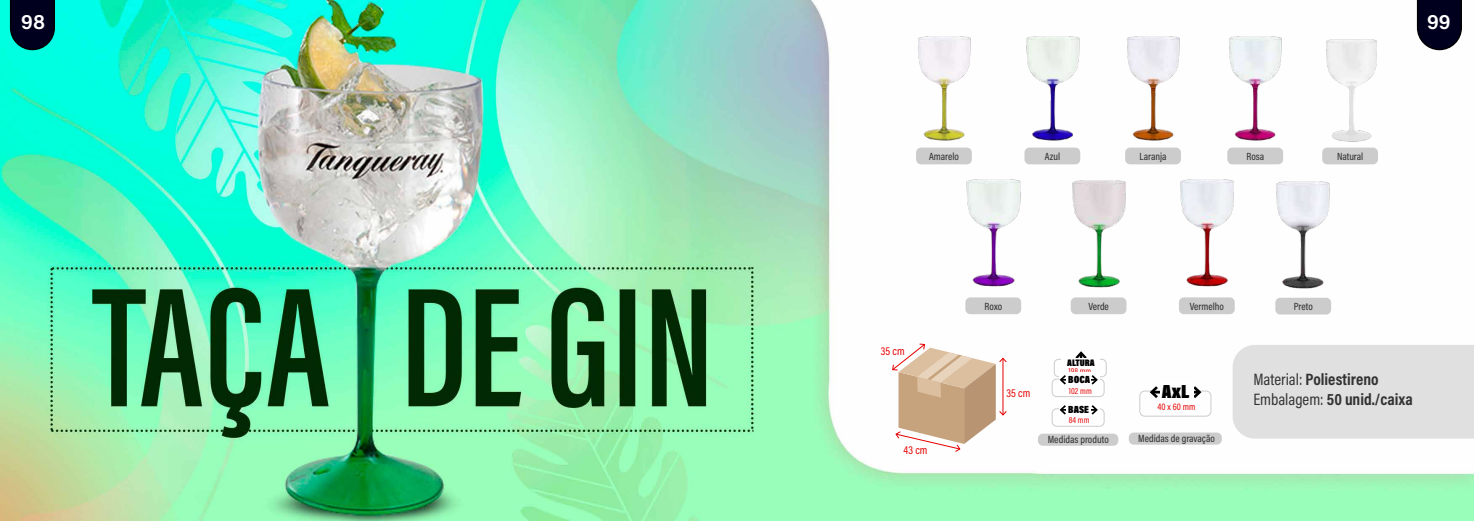
<style>
.page{position:relative;width:1474px;height:521px;background:#fff}
.page>*{position:absolute;margin:0;border:0;box-sizing:border-box;transform-origin:0 0}
.t1{font:21px "Acumin Variable Concept";color:#fff}
.t2{font:19.25px "Acumin Variable Concept";color:#000}
.t3{font:16.62px/19.9px "Acumin Variable Concept";letter-spacing:-.07em;color:#333}
.t4{font:11.55px "Acumin Variable Concept";letter-spacing:-.095em;color:#e60000}
.t5{font:10.5px "Acumin Variable Concept";letter-spacing:-.09em;color:#333}
.t6{font:10.5px "Acumin Variable Concept";letter-spacing:-.12em;color:#000}
.t7{font:9.62px "Acumin Variable Concept";color:#e60000}
.t8{font:9.62px "Acumin Variable Concept";letter-spacing:-.135em;color:#000}
.t9{font:8.84px "Acumin Variable Concept";letter-spacing:-.105em;color:#e60000}
</style>
<div class="page">
<img style="left:0;top:0;width:1473px;height:521px">
<img style="left:903px;top:32px;width:81px;height:113px">
<img style="left:1011px;top:32px;width:82px;height:113px">
<img style="left:1112px;top:32px;width:81px;height:113px">
<img style="left:1214px;top:32px;width:81px;height:113px">
<img style="left:951px;top:175px;width:84px;height:116px">
<img style="left:1057px;top:175px;width:83px;height:116px">
<img style="left:1165px;top:174px;width:83px;height:116px">
<div style="left:1024px;top:148px;width:56px;height:16px;background:#ccc;border-radius:5px"></div>
<div style="left:965px;top:297px;width:56px;height:17px;background:#ccc;border-radius:5px"></div>
<div style="left:1227px;top:148px;width:56px;height:16px;background:#ccc;border-radius:5px"></div>
<div style="left:1322px;top:148px;width:55px;height:16px;background:#ccc;border-radius:5px"></div>
<div style="left:1125px;top:148px;width:55px;height:16px;background:#ccc;border-radius:5px"></div>
<div style="left:1070px;top:297px;width:56px;height:17px;background:#ccc;border-radius:5px"></div>
<div style="left:1178px;top:297px;width:56px;height:17px;background:#ccc;border-radius:5px"></div>
<div style="left:916px;top:148px;width:55px;height:16px;background:#ccc;border-radius:5px"></div>
<div style="left:1275px;top:298px;width:56px;height:16px;background:#ccc;border-radius:5px"></div>
<img style="left:1319px;top:35px;width:61px;height:110px">
<img style="left:1269px;top:176px;width:67px;height:116px">
<div style="left:1232px;top:345px;width:241px;height:93px;background:#e0e0e0"></div>
<svg style="left:891px;top:343px;width:116px;height:110px"></svg>
<svg style="left:10px;top:0;width:45px;height:50px;background:#00172d"></svg>
<svg style="left:1416px;top:0;width:45px;height:50px;background:#1a1a33"></svg>
<div style="left:1128px;top:432px;width:93px;height:13px;background:#ccc;border-radius:5px"></div>
<div style="left:1139px;top:391px;width:72px;height:25px;border:1px solid #ccc;border-radius:5px"></div>
<svg style="left:1193px;top:383px;width:10px;height:18px"></svg>
<svg style="left:1147px;top:383px;width:13px;height:18px"></svg>
<div style="left:1160px;top:382px;width:33px;height:20px;background:#fff"></div>
<div style="left:1037px;top:434px;width:81px;height:12px;background:#ccc;border-radius:5px"></div>
<div style="left:1051px;top:408px;width:53px;height:19px;border:1px solid #ccc;border-radius:5px"></div>
<div style="left:1059px;top:401px;width:40px;height:12px;background:#fff"></div>
<div style="left:1051px;top:379px;width:53px;height:18px;border:1px solid #ccc;border-radius:5px"></div>
<div style="left:1053px;top:359px;width:53px;height:18px;border:1px solid #ccc;border-radius:5px"></div>
<svg style="left:1058px;top:349px;width:41px;height:37px"></svg>
<div style="left:1066px;top:372px;width:25px;height:14px;background:#fff"></div>
<svg style="left:1091px;top:405px;width:8px;height:11px"></svg>
<svg style="left:1058px;top:403px;width:8px;height:13px"></svg>
<div style="left:1066px;top:402px;width:25px;height:14px;background:#fff"></div>
<h1 class="t1" style="left:21px;top:8px;width:24px">98</h1>
<h1 class="t1" style="left:1426px;top:8px;width:24px">99</h1>
<p class="t5" style="left:929px;top:149px;width:33px">Amarelo</p>
<p class="t5" style="left:1044px;top:149px;width:17px">Azul</p>
<p class="t5" style="left:1139px;top:149px;width:30px">Laranja</p>
<p class="t5" style="left:1246px;top:149px;width:20px">Rosa</p>
<p class="t5" style="left:1336px;top:149px;width:28px">Natural</p>
<p class="t4" style="left:881px;top:343px;width:27px">35 cm</p>
<p class="t4" style="left:903px;top:442px;width:27px">43 cm</p>
<p class="t5" style="left:984px;top:299px;width:20px">Roxo</p>
<p class="t5" style="left:1088px;top:299px;width:23px">Verde</p>
<p class="t5" style="left:1189px;top:299px;width:37px">Vermelho</p>
<p class="t4" style="left:1006px;top:385px;width:27px">35 cm</p>
<p class="t8" style="left:1067px;top:356px;width:30px">ALTURA</p>
<p class="t9" style="left:1068px;top:365px;width:26px">198 mm</p>
<p class="t6" style="left:1068px;top:372px;width:25px">BOCA</p>
<p class="t6" style="left:1068px;top:403px;width:24px">BASE</p>
<p class="t9" style="left:1068px;top:384px;width:26px">102 mm</p>
<p class="t9" style="left:1068px;top:414px;width:24px">84 mm</p>
<p class="t5" style="left:1047px;top:432px;width:64px">Medidas produto</p>
<h2 class="t2" style="left:1161px;top:378px;width:31px">AxL</h2>
<p class="t7" style="left:1157px;top:400px;width:41px">40 x 60 mm</p>
<p class="t5" style="left:1138px;top:431px;width:79px">Medidas de gravação</p>
<p class="t5" style="left:1293px;top:299px;width:22px">Preto</p>
<h3 class="t3" style="left:1253px;top:369px;width:162px">Material: Poliestireno<br>Embalagem: 50 unid./caixa</h3>
</div>
